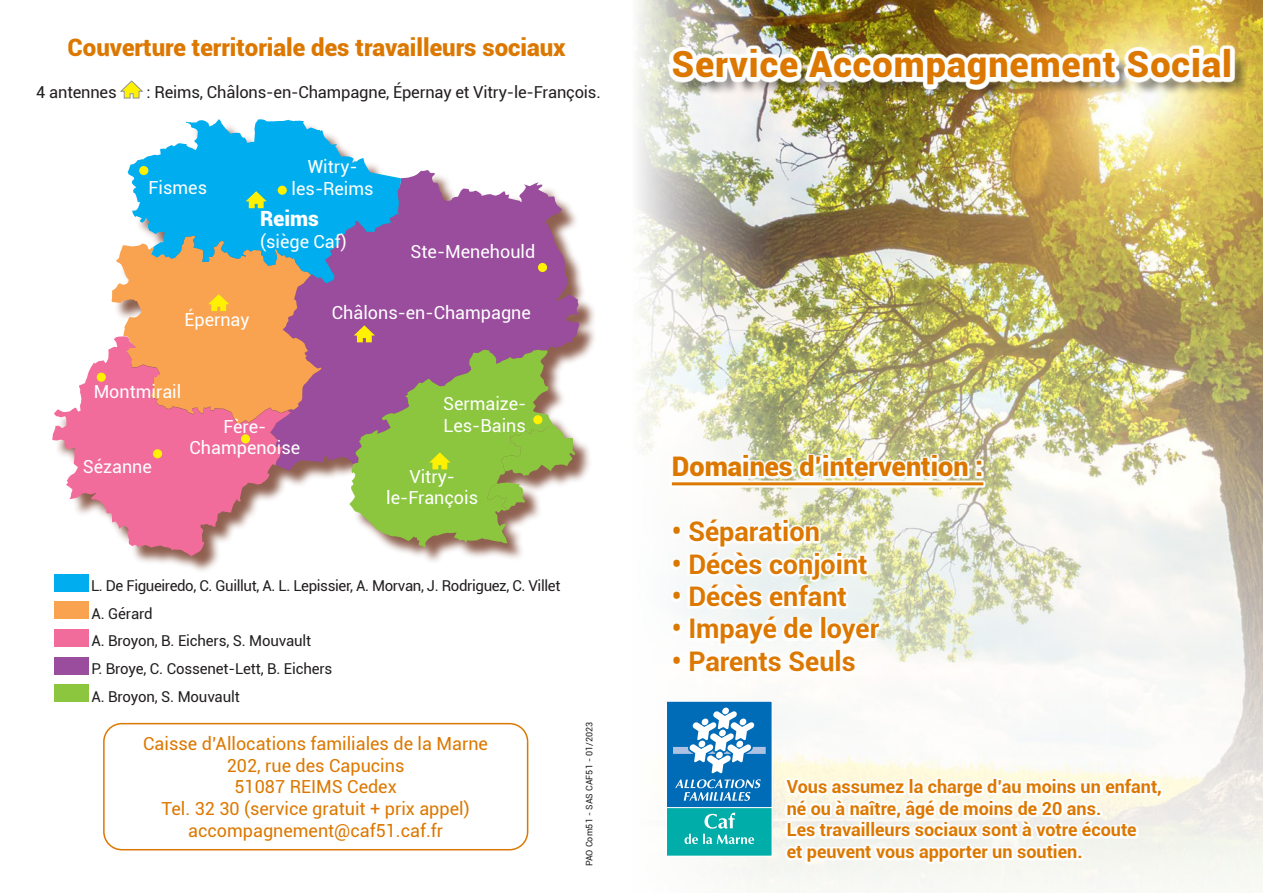
<style>
.page{position:relative;width:1263px;height:893px;background:#fff}
.page>*{position:absolute;margin:0;border:0;box-sizing:border-box;transform-origin:0 0}
.Texte_plaquette{font:900 36px "Roboto";letter-spacing:.03em;color:#dc7800}
.Texte_plaquette-2{font:700 27px "Roboto";color:#dc7800}
.Texte_plaquette-3{font:900 27px "Roboto";color:#dc7800}
.Titre{font:900 24px "Roboto";color:#dc7800}
.Texte_plaquette-4{font:900 21px "Roboto";color:#fff}
.Texte_plaquette-5{font:18px/21.6px "Roboto";color:#fff;text-align:center}
.Texte_plaquette-6{font:700 18px "Roboto";color:#dc7800}
.Texte_plaquette-7{font:18px "Roboto";color:#dc7800}
.Texte_plaquette-8{font:16.5px "Roboto";letter-spacing:-.01em;color:#231f20}
.t1{font:15px "Roboto";letter-spacing:-.015em;color:#231f20}
.Texte_plaquette-9{font:9px "Roboto";color:#231f20}
</style>
<div class="page">
<img style="left:637px;top:0;width:626px;height:893px">
<svg style="left:785px;top:777px;width:378px;height:86px"></svg>
<svg style="left:670px;top:454px;width:315px;height:219px"></svg>
<hr style="left:672px;top:482px;width:311px;height:3px;background:#dc7800">
<div style="left:676px;top:52px;width:573px;height:52px;background:#231f20;opacity:.75"></div>
<img style="left:669px;top:45px;width:566px;height:45px">
<div style="left:666px;top:756px;width:106px;height:100px;background:#00ada8"></div>
<div style="left:666px;top:756px;width:107px;height:101px;border:1px solid #fff"></div>
<div style="left:666px;top:701px;width:106px;height:107px;background:#006bb6"></div>
<div style="left:666px;top:701px;width:107px;height:107px;border:1px solid #fff"></div>
<div style="left:722px;top:708px;width:7px;height:6px;background:#fff;border-radius:50%"></div>
<svg style="left:673px;top:711px;width:93px;height:62px"></svg>
<svg style="left:675px;top:779px;width:86px;height:22px"></svg>
<svg style="left:684px;top:812px;width:70px;height:32px"></svg>
<svg style="left:120px;top:81px;width:23px;height:17px"></svg>
<div style="left:54px;top:574px;width:34px;height:17px;background:#00aeef"></div>
<div style="left:54px;top:629px;width:34px;height:17px;background:#f16c9a"></div>
<div style="left:54px;top:657px;width:34px;height:17px;background:#9a4c9d"></div>
<div style="left:54px;top:685px;width:34px;height:17px;background:#8bc63e"></div>
<div style="left:54px;top:602px;width:34px;height:17px;background:#f9a350"></div>
<div style="left:103px;top:723px;width:425px;height:127px;border:2px solid #dc7800;border-radius:18px"></div>
<div style="left:55px;top:122px;width:542px;height:452px;background:#6a2c16;opacity:.75"></div>
<svg style="left:52px;top:336px;width:239px;height:220px"></svg>
<div style="left:97px;top:373px;width:9px;height:9px;background:#fff101;border-radius:50%"></div>
<svg style="left:111px;top:119px;width:464px;height:428px"></svg>
<p class="Titre" style="left:68px;top:30px;width:500px">Couverture territoriale des travailleurs sociaux</p>
<p class="Texte_plaquette-8" style="left:36px;top:81px;width:82px">4 antennes</p>
<p class="Texte_plaquette-8" style="left:146px;top:81px;width:456px">: Reims, Châlons-en-Champagne, Épernay et Vitry-le-François.</p>
<p class="Texte_plaquette-5" style="left:149px;top:176px;width:60px">Fismes</p>
<p class="Texte_plaquette-5" style="left:292px;top:155px;width:84px">Witry&shy;les-Reims</p>
<p class="Texte_plaquette-4" style="left:260px;top:204px;width:60px">Reims</p>
<p class="Texte_plaquette-5" style="left:260px;top:230px;width:88px">(siège Caf)</p>
<p class="Texte_plaquette-5" style="left:411px;top:240px;width:126px">Ste-Menehould</p>
<p class="Texte_plaquette-5" style="left:184px;top:308px;width:66px">Épernay</p>
<p class="Texte_plaquette-5" style="left:332px;top:302px;width:201px">Châlons-en-Champagne</p>
<p class="Texte_plaquette-5" style="left:94px;top:381px;width:89px">Montmirail</p>
<p class="Texte_plaquette-5" style="left:83px;top:455px;width:71px">Sézanne</p>
<p class="Texte_plaquette-5" style="left:190px;top:415px;width:112px">Fère-<br>Champenoise</p>
<p class="Texte_plaquette-5" style="left:443px;top:392px;width:85px;text-align:left">Sermaize-<br>Les-Bains</p>
<p class="Texte_plaquette-5" style="left:409px;top:465px;width:47px">Vitry-</p>
<p class="Texte_plaquette-5" style="left:386px;top:487px;width:93px">le-François</p>
<p class="t1" style="left:91px;top:575px;width:471px">L. De Figueiredo, C. Guillut, A. L. Lepissier, A. Morvan, J. Rodriguez, C. Villet</p>
<p class="t1" style="left:91px;top:603px;width:63px">A. Gérard</p>
<p class="t1" style="left:91px;top:630px;width:221px">A. Broyon, B. Eichers, S. Mouvault</p>
<p class="t1" style="left:91px;top:658px;width:242px">P. Broye, C. Cossenet-Lett, B. Eichers</p>
<p class="t1" style="left:91px;top:686px;width:150px">A. Broyon, S. Mouvault</p>
<p class="Texte_plaquette-7" style="left:143px;top:731px;width:346px">Caisse d’Allocations familiales de la Marne</p>
<p class="Texte_plaquette-7" style="left:227px;top:753px;width:179px">202, rue des Capucins</p>
<p class="Texte_plaquette-7" style="left:234px;top:774px;width:164px">51087 REIMS Cedex</p>
<p class="Texte_plaquette-7" style="left:162px;top:796px;width:310px">Tel. 32 30 (service gratuit + prix appel)</p>
<p class="Texte_plaquette-7" style="left:188px;top:818px;width:256px">accompagnement@caf51.caf.fr</p>
<p class="Texte_plaquette-9" style="left:583px;top:866px;width:146px;rotate:-90deg">PAO Com51 - SAS CAF51 - 01/2023</p>
<p class="Texte_plaquette" style="left:672px;top:39px;width:562px">Service Accompagnement Social</p>
<p class="Texte_plaquette-3" style="left:672px;top:448px;width:313px">Domaines d’intervention :</p>
<p class="Texte_plaquette-2" style="left:672px;top:512px;width:150px">• Séparation</p>
<p class="Texte_plaquette-2" style="left:672px;top:545px;width:197px">• Décès conjoint</p>
<p class="Texte_plaquette-2" style="left:672px;top:577px;width:177px">• Décès enfant</p>
<p class="Texte_plaquette-2" style="left:672px;top:610px;width:209px">• Impayé de loyer</p>
<p class="Texte_plaquette-2" style="left:672px;top:642px;width:185px">• Parents Seuls</p>
<p class="Texte_plaquette-6" style="left:787px;top:774px;width:377px">Vous assumez la charge d’au moins un enfant,</p>
<p class="Texte_plaquette-6" style="left:787px;top:795px;width:316px">né ou à naître, âgé de moins de 20 ans.</p>
<p class="Texte_plaquette-6" style="left:787px;top:817px;width:351px">Les travailleurs sociaux sont à votre écoute</p>
<p class="Texte_plaquette-6" style="left:787px;top:839px;width:297px">et peuvent vous apporter un soutien.</p>
</div>
